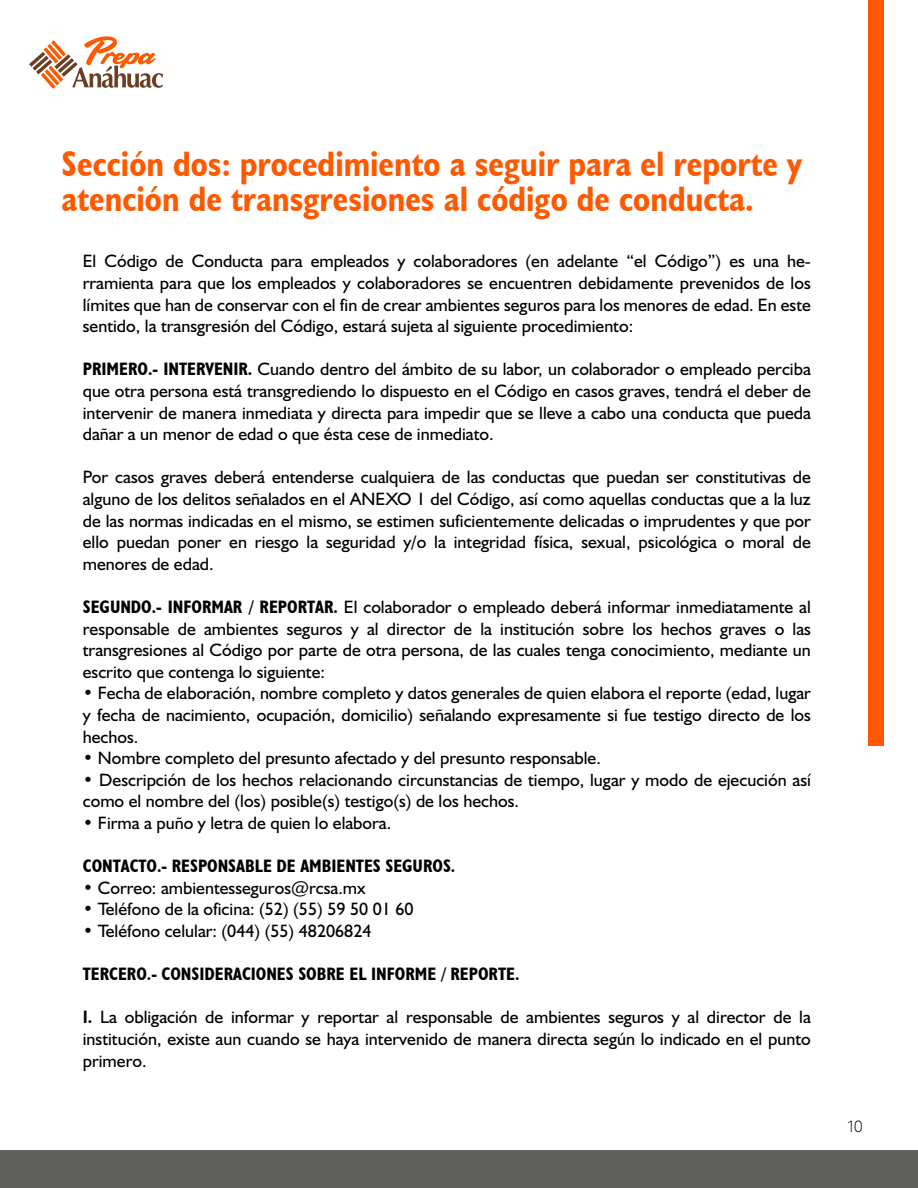
<style>
.page{position:relative;width:918px;height:1188px;background:#fff}
.page>*{position:absolute;margin:0;border:0;box-sizing:border-box;transform-origin:0 0}
.t1{font:700 condensed 35.4px/35.4px "Humanist 521 BT";color:#ff5900}
.t2{font:18px/21.6px "Humanist 521 BT";color:#000;text-align:justify}
.t3{font:700 condensed 18px "Humanist 521 BT";color:#000}
.t4{font:300 16.5px "Messina Sans";color:#1d1d1b}
.s1{font-weight:700;font-stretch:condensed}
</style>
<div class="page">
<svg style="left:29px;top:36px;width:134px;height:53px"></svg>
<div style="left:869px;top:0;width:15px;height:746px;background:#ff5900"></div>
<div style="left:0;top:1150px;width:918px;height:38px;background:#5e5e5d"></div>
<h1 class="t1" style="left:62px;top:145px;width:742px">Sección dos: procedimiento a seguir para el reporte y atención de transgresiones al código de conducta.</h1>
<p class="t2" style="left:83px;top:250px;width:730px">El Código de Conducta para empleados y colaboradores (en adelante “el Código”) es una he&shy;rramienta para que los empleados y colaboradores se encuentren debidamente prevenidos de los límites que han de conservar con el fin de crear ambientes seguros para los menores de edad. En este sentido, la transgresión del Código, estará sujeta al siguiente procedimiento:</p>
<p class="t2" style="left:83px;top:358px;width:730px"><span class="s1">PRIMERO.- INTERVENIR.</span> Cuando dentro del ámbito de su labor, un colaborador o empleado perciba que otra persona está transgrediendo lo dispuesto en el Código en casos graves, tendrá el deber de intervenir de manera inmediata y directa para impedir que se lleve a cabo una conducta que pueda dañar a un menor de edad o que ésta cese de inmediato.</p>
<p class="t2" style="left:83px;top:466px;width:730px">Por casos graves deberá entenderse cualquiera de las conductas que puedan ser constitutivas de alguno de los delitos señalados en el ANEXO 1 del Código, así como aquellas conductas que a la luz de las normas indicadas en el mismo, se estimen suficientemente delicadas o imprudentes y que por ello puedan poner en riesgo la seguridad y/o la integridad física, sexual, psicológica o moral de menores de edad.</p>
<p class="t2" style="left:83px;top:596px;width:730px"><span class="s1">SEGUNDO.- INFORMAR / REPORTAR.</span> El colaborador o empleado deberá informar inmediatamente al responsable de ambientes seguros y al director de la institución sobre los hechos graves o las transgresiones al Código por parte de otra persona, de las cuales tenga conocimiento, mediante un escrito que contenga lo siguiente:</p>
<p class="t2" style="left:83px;top:682px;width:730px">• Fecha de elaboración, nombre completo y datos generales de quien elabora el reporte (edad, lugar y fecha de nacimiento, ocupación, domicilio) señalando expresamente si fue testigo directo de los hechos.</p>
<p class="t2" style="left:83px;top:747px;width:520px">• Nombre completo del presunto afectado y del presunto responsable.</p>
<p class="t2" style="left:83px;top:769px;width:730px">• Descripción de los hechos relacionando circunstancias de tiempo, lugar y modo de ejecución así como el nombre del (los) posible(s) testigo(s) de los hechos.</p>
<p class="t2" style="left:83px;top:812px;width:310px">• Firma a puño y letra de quien lo elabora.</p>
<p class="t3" style="left:83px;top:855px;width:374px">CONTACTO.- RESPONSABLE DE AMBIENTES SEGUROS.</p>
<p class="t2" style="left:83px;top:877px;width:284px">• Correo: ambientesseguros@rcsa.mx</p>
<p class="t2" style="left:83px;top:898px;width:332px">• Teléfono de la oficina: (52) (55) 59 50 01 60</p>
<p class="t2" style="left:83px;top:920px;width:290px">• Teléfono celular: (044) (55) 48206824</p>
<p class="t3" style="left:83px;top:963px;width:438px">TERCERO.- CONSIDERACIONES SOBRE EL INFORME / REPORTE.</p>
<p class="t2" style="left:83px;top:1006px;width:730px"><span class="s1">1.</span> La obligación de informar y reportar al responsable de ambientes seguros y al director de la institución, existe aun cuando se haya intervenido de manera directa según lo indicado en el punto primero.</p>
<p class="t4" style="left:847px;top:1114px;width:17px">10</p>
</div>
